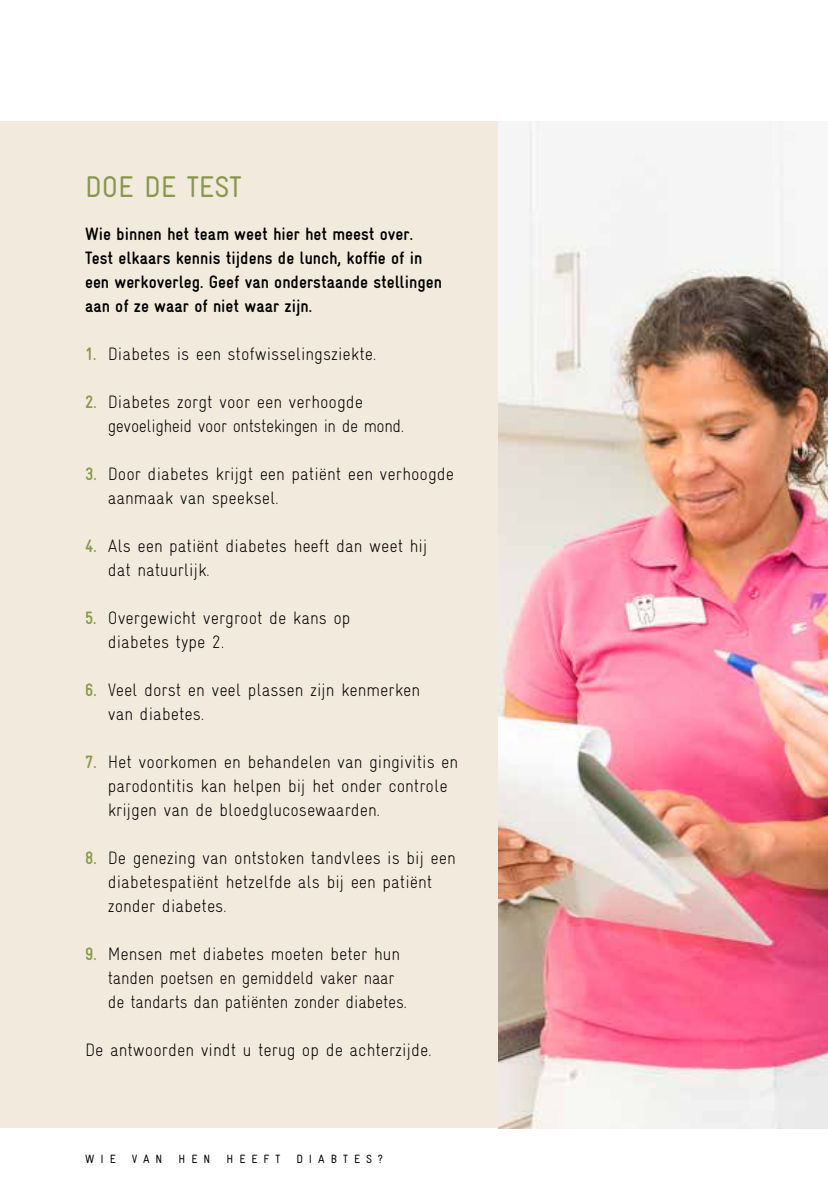
<style>
.page{position:relative;width:828px;height:1191px;background:#fff}
.page>*{position:absolute;margin:0;border:0;box-sizing:border-box;transform-origin:0 0}
.t1{font:30px "Gravur Condensed Reg CE";color:#8a984a}
.t2{font:18px/24px "Gravur Condensed Light CE";color:#000}
.t3{font:18px/24px "Gravur Condensed Bold CE";color:#000}
.t4{font:18px/24px "Gravur Condensed Light CE";letter-spacing:-.02em;color:#000}
.t5{font:12px "Gravur Condensed Reg CE";letter-spacing:.5em;color:#000}
.s1{font-family:"Gravur Condensed Bold CE";color:#8a984a}
</style>
<div class="page">
<div style="left:0;top:122px;width:828px;height:1069px;background:#f1eadd"></div>
<div style="left:0;top:1128px;width:828px;height:63px;background:#fff"></div>
<img style="left:498px;top:122px;width:330px;height:1006px">
<h1 class="t1" style="left:85px;top:170px;width:158px">DOE DE TEST</h1>
<p class="t3" style="left:85px;top:222px;width:358px">Wie binnen het team weet hier het meest over.<br>Test elkaars kennis tijdens de lunch, koffie of in een werkoverleg. Geef van onderstaande stellingen aan of ze waar of niet waar zijn.</p>
<p class="t2" style="left:85px;top:342px;width:292px"><span class="s1">1.</span> Diabetes is een stofwisselingsziekte.</p>
<p class="t4" style="left:108px;top:390px;width:298px;text-indent:-23px"><span class="s1">2.</span> Diabetes zorgt voor een verhoogde gevoeligheid voor ontstekingen in de mond.</p>
<p class="t2" style="left:108px;top:462px;width:348px;text-indent:-23px"><span class="s1">3.</span> Door diabetes krijgt een patiënt een verhoogde aanmaak van speeksel.</p>
<p class="t2" style="left:108px;top:534px;width:321px;text-indent:-23px"><span class="s1">4.</span> Als een patiënt diabetes heeft dan weet hij dat natuurlijk.</p>
<p class="t2" style="left:108px;top:606px;width:244px;text-indent:-23px"><span class="s1">5.</span> Overgewicht vergroot de kans op diabetes type 2.</p>
<p class="t2" style="left:108px;top:678px;width:314px;text-indent:-23px"><span class="s1">6.</span> Veel dorst en veel plassen zijn kenmerken van diabetes.</p>
<p class="t2" style="left:108px;top:750px;width:352px;text-indent:-23px"><span class="s1">7.</span> Het voorkomen en behandelen van gingivitis en parodontitis kan helpen bij het onder controle krijgen van de bloedglucosewaarden.</p>
<p class="t2" style="left:108px;top:846px;width:349px;text-indent:-23px"><span class="s1">8.</span> De genezing van ontstoken tandvlees is bij een diabetespatiënt hetzelfde als bij een patiënt zonder diabetes.</p>
<p class="t2" style="left:108px;top:942px;width:300px;text-indent:-23px"><span class="s1">9.</span> Mensen met diabetes moeten beter hun tanden poetsen en gemiddeld vaker naar de tandarts dan patiënten zonder diabetes.</p>
<p class="t2" style="left:85px;top:1038px;width:348px">De antwoorden vindt u terug op de achterzijde.</p>
<p class="t5" style="left:85px;top:1152px;width:32px">WIE</p>
<p class="t5" style="left:132px;top:1152px;width:32px">VAN</p>
<p class="t5" style="left:179px;top:1152px;width:33px">HEN</p>
<p class="t5" style="left:226px;top:1152px;width:55px">HEEFT</p>
<p class="t5" style="left:296px;top:1152px;width:88px">DIABTES?</p>
</div>
